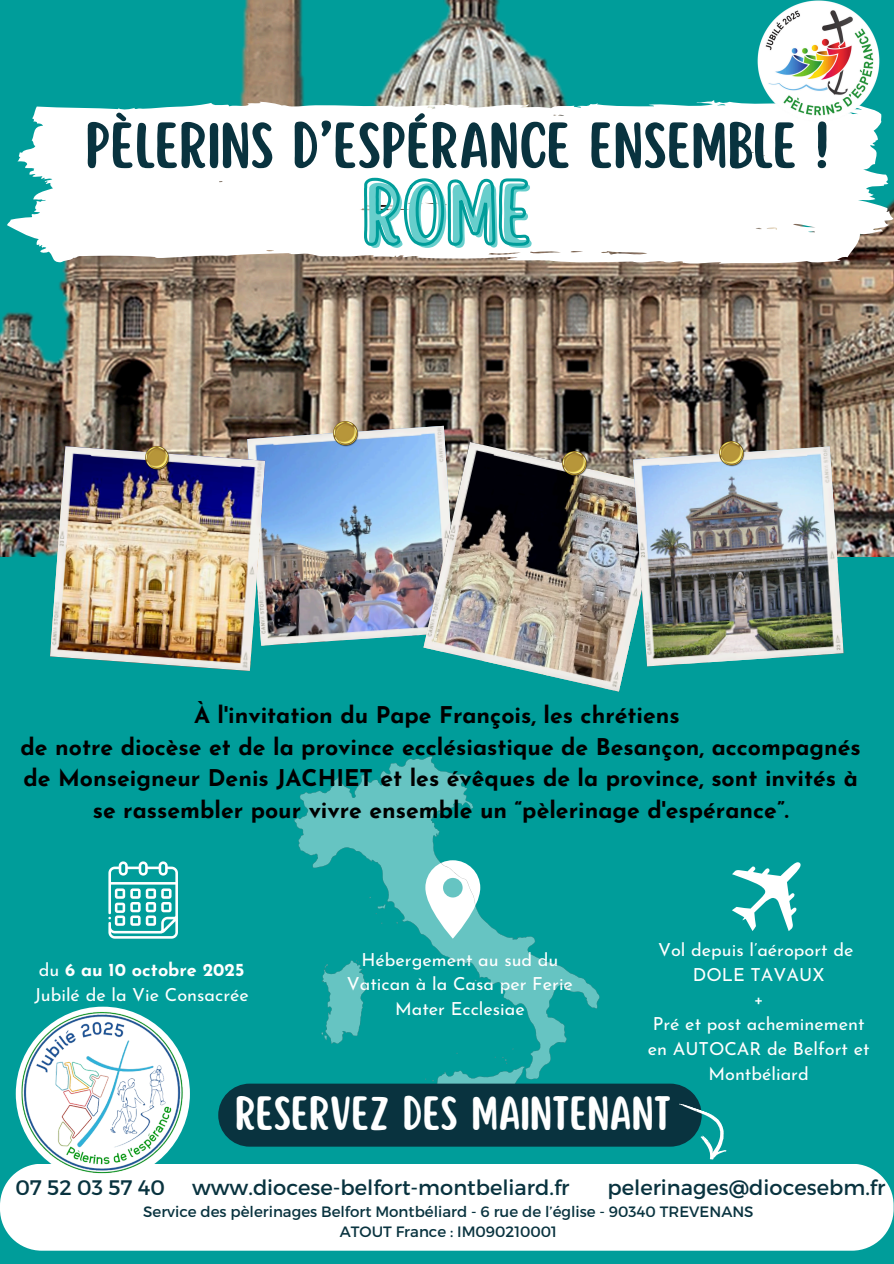
<style>
.page{position:relative;width:894px;height:1264px;background:#fff}
.page>*{position:absolute;margin:0;border:0;box-sizing:border-box;transform-origin:0 0}
.t1{font:80.4px "Scripter";color:#67cecc}
.t2{font:57.15px "Scripter";color:#09333f}
.t3{font:42.15px "Scripter";color:#fff}
.t4{font:700 23.1px/31.5px "Josefin Sans";color:#000;text-align:center}
.t5{font:21px "Montserrat";color:#09333f}
.t6{font:18px/24.8px "Josefin Sans";color:#fff;text-align:center}
.t7{font:15px "Montserrat";color:#09333f}
.s1{font-weight:700}
</style>
<div class="page">
<div style="left:0;top:0;width:893px;height:1263px;background:#009d9a"></div>
<img style="left:0;top:0;width:893px;height:556px">
<svg style="left:7px;top:100px;width:886px;height:165px;background:#e5f0ee"></svg>
<img style="left:247px;top:426px;width:210px;height:219px">
<img style="left:50px;top:446px;width:215px;height:225px">
<img style="left:423px;top:442px;width:242px;height:249px">
<img style="left:145px;top:446px;width:25px;height:25px">
<img style="left:333px;top:421px;width:25px;height:25px">
<img style="left:562px;top:452px;width:25px;height:24px">
<img style="left:633px;top:446px;width:210px;height:220px">
<img style="left:719px;top:442px;width:25px;height:25px">
<svg style="left:732px;top:862px;width:69px;height:69px"></svg>
<div style="left:0;top:1164px;width:893px;height:86px;background:#fff"></div>
<svg style="left:108px;top:861px;width:70px;height:77px"></svg>
<svg style="left:294px;top:756px;width:246px;height:203px"></svg>
<img style="left:731px;top:0;width:162px;height:184px">
<svg style="left:362px;top:60px;width:169px;height:337px;background:#b1b6ae"></svg>
<img style="left:9px;top:1006px;width:183px;height:179px">
<svg style="left:218px;top:959px;width:509px;height:201px"></svg>
<p class="t2" style="left:85px;top:117px;width:744px">PÈLERINS D’ESPÉRANCE ENSEMBLE !</p>
<h1 class="t1" style="left:366px;top:175px;width:170px">ROME</h1>
<p class="t4" style="left:21px;top:701px;width:841px">À l'invitation du Pape François, les chrétiens<br>de notre diocèse et de la province ecclésiastique de Besançon, accompagnés de Monseigneur Denis JACHIET et les évêques de la province, sont invités à se rassembler pour vivre ensemble un “pèlerinage d'espérance”.</p>
<p class="t6" style="left:34px;top:958px;width:216px;text-align:left">du <span class="s1">6 au 10 octobre 2025<br></span>Jubilé de la Vie Consacrée</p>
<p class="t6" style="left:347px;top:948px;width:227px">Hébergement au sud du<br>Vatican à la Casa per Ferie<br>Mater Ecclesiae</p>
<p class="t6" style="left:647px;top:938px;width:223px">Vol depuis l’aéroport de<br>DOLE TAVAUX<br>+<br>Pré et post acheminement en AUTOCAR de Belfort et<br>Montbéliard</p>
<p class="t3" style="left:235px;top:1091px;width:437px">RESERVEZ DES MAINTENANT</p>
<p class="t5" style="left:15px;top:1173px;width:151px">07 52 03 57 40</p>
<p class="t5" style="left:192px;top:1173px;width:379px">www.diocese-belfort-montbeliard.fr</p>
<p class="t5" style="left:607px;top:1173px;width:279px">pelerinages@diocesebm.fr</p>
<p class="t7" style="left:143px;top:1201px;width:611px">Service des pèlerinages Belfort Montbéliard - 6 rue de l’église - 90340 TREVENANS</p>
<p class="t7" style="left:339px;top:1222px;width:219px">ATOUT France : IM090210001</p>
</div>
